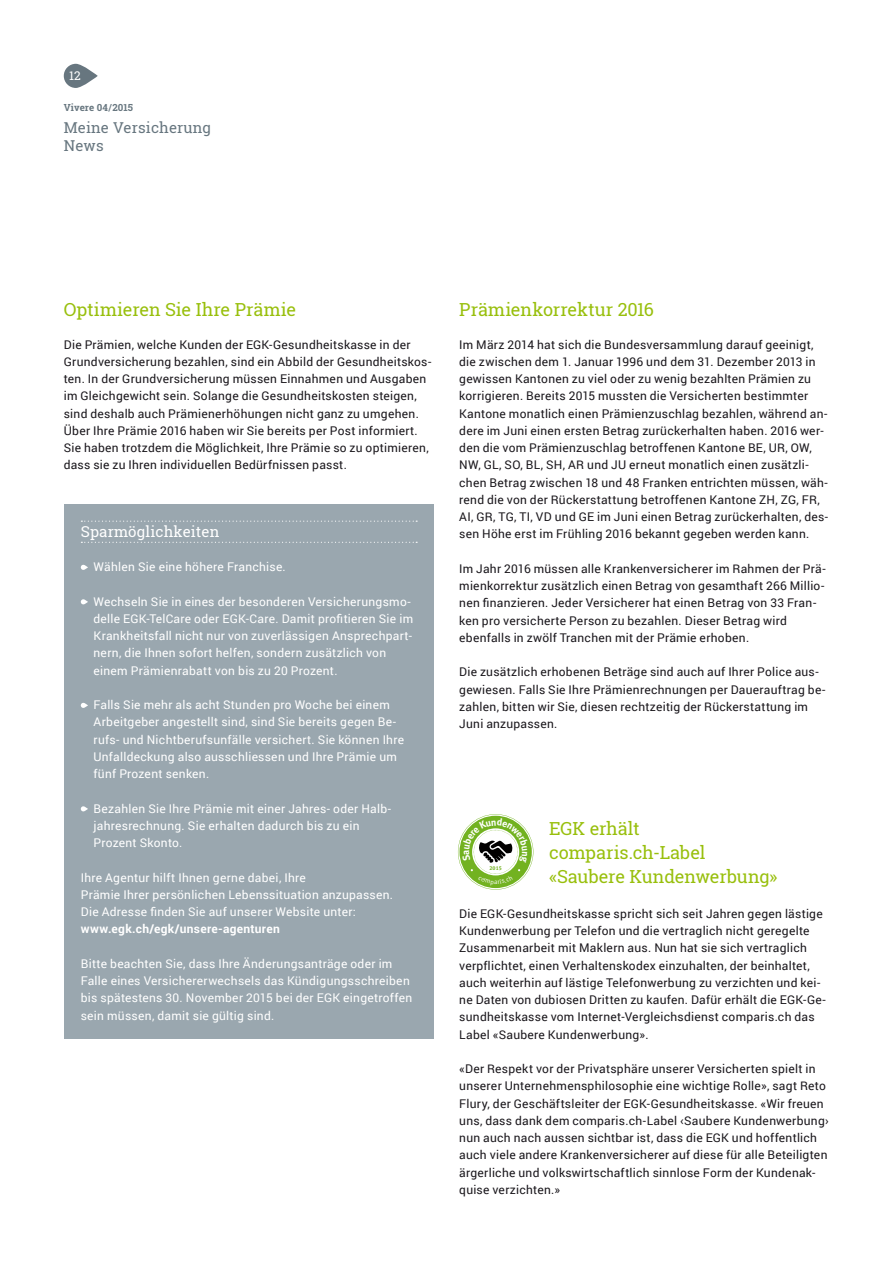
<style>
.page{position:relative;width:893px;height:1263px;background:#fff}
.page>*{position:absolute;margin:0;border:0;box-sizing:border-box;transform-origin:0 0}
.t1{font:18px/24px "Roboto Slab";letter-spacing:-.005em;color:#98bf0c}
.t2{font:15px/18px "Roboto Slab";letter-spacing:.01em;color:#67767f}
.t3{font:15px "Roboto Slab";letter-spacing:.01em;color:#fff}
.t4{font:12px/17.2px "Roboto";letter-spacing:.025em;color:#1a171c}
.t5{font:12px/17.2px "Roboto";letter-spacing:.025em;color:#fff}
.t6{font:700 12px "Roboto";letter-spacing:.025em;color:#fff}
.t7{font:12px "Roboto Slab";color:#fff}
.t8{font:700 9.75px "Roboto Slab";letter-spacing:.01em;color:#67767f}
.t9{font:5.55px "Meta Bold LF";color:#72b220}
</style>
<div class="page">
<svg style="left:64px;top:64px;width:34px;height:24px"></svg>
<div style="left:64px;top:504px;width:370px;height:535px;background:#9aa7af"></div>
<svg style="left:81px;top:521px;width:336px;height:1px"></svg>
<svg style="left:81px;top:542px;width:336px;height:1px"></svg>
<svg style="left:81px;top:565px;width:7px;height:5px"></svg>
<svg style="left:81px;top:599px;width:7px;height:5px"></svg>
<svg style="left:81px;top:703px;width:7px;height:5px"></svg>
<svg style="left:81px;top:806px;width:7px;height:5px"></svg>
<svg style="left:458px;top:814px;width:75px;height:76px"></svg>
<p class="t7" style="left:69px;top:67px;width:13px">12</p>
<p class="t8" style="left:64px;top:100px;width:71px">Vivere 04 / 2015</p>
<p class="t2" style="left:64px;top:118px;width:149px">Meine Versicherung<br>News</p>
<h1 class="t1" style="left:64px;top:297px;width:234px">Optimieren Sie Ihre Prämie</h1>
<p class="t4" style="left:64px;top:335px;width:369px">Die Prämien, welche Kunden der EGK-Gesundheitskasse in der Grundversicherung bezahlen, sind ein Abbild der Gesundheitskos&shy;ten. In der Grundversicherung müssen Einnahmen und Ausgaben im Gleichgewicht sein. Solange die Gesundheitskosten steigen, sind deshalb auch Prämienerhöhungen nicht ganz zu umgehen.<br>Über Ihre Prämie 2016 haben wir Sie bereits per Post informiert.<br>Sie haben trotzdem die Möglichkeit, Ihre Prämie so zu optimieren, dass sie zu Ihren individuellen Bedürfnissen passt.</p>
<p class="t3" style="left:81px;top:521px;width:140px">Sparmöglichkeiten</p>
<p class="t5" style="left:94px;top:558px;width:194px">Wählen Sie eine höhere Franchise.</p>
<p class="t5" style="left:94px;top:592px;width:321px">Wechseln Sie in eines der besonderen Versicherungsmo&shy;delle EGK-TelCare oder EGK-Care. Damit profitieren Sie im Krankheitsfall nicht nur von zuverlässigen Ansprechpart&shy;nern, die Ihnen sofort helfen, sondern zusätzlich von einem Prämienrabatt von bis zu 20 Prozent.</p>
<p class="t5" style="left:94px;top:696px;width:312px">Falls Sie mehr als acht Stunden pro Woche bei einem Arbeitgeber angestellt sind, sind Sie bereits gegen Be&shy;rufs- und Nichtberufsunfälle versichert. Sie können Ihre Unfalldeckung also ausschliessen und Ihre Prämie um fünf Prozent senken.</p>
<p class="t5" style="left:94px;top:799px;width:299px">Bezahlen Sie Ihre Prämie mit einer Jahres- oder Halb&shy;jahresrechnung. Sie erhalten dadurch bis zu ein<br>Prozent Skonto.</p>
<p class="t5" style="left:81px;top:868px;width:314px">Ihre Agentur hilft Ihnen gerne dabei, Ihre<br>Prämie Ihrer persönlichen Lebenssituation anzupassen.<br>Die Adresse finden Sie auf unserer Website unter:</p>
<p class="t6" style="left:81px;top:921px;width:201px">www.egk.ch/egk/unsere-agenturen</p>
<p class="t5" style="left:81px;top:954px;width:333px">Bitte beachten Sie, dass Ihre Änderungsanträge oder im Falle eines Versichererwechsels das Kündigungsschreiben bis spätestens 30. November 2015 bei der EGK eingetroffen sein müssen, damit sie gültig sind.</p>
<h1 class="t1" style="left:459px;top:297px;width:196px">Prämienkorrektur 2016</h1>
<p class="t4" style="left:459px;top:335px;width:370px">Im März 2014 hat sich die Bundesversammlung darauf geeinigt, die zwischen dem 1. Januar 1996 und dem 31. Dezember 2013 in gewissen Kantonen zu viel oder zu wenig bezahlten Prämien zu korrigieren. Bereits 2015 mussten die Versicherten bestimmter Kantone monatlich einen Prämienzuschlag bezahlen, während an&shy;dere im Juni einen ersten Betrag zurückerhalten haben. 2016 wer&shy;den die vom Prämienzuschlag betroffenen Kantone BE, UR, OW, NW, GL, SO, BL, SH, AR und JU erneut monatlich einen zusätzli&shy;chen Betrag zwischen 18 und 48 Franken entrichten müssen, wäh&shy;rend die von der Rückerstattung betroffenen Kantone ZH, ZG, FR, AI, GR, TG, TI, VD und GE im Juni einen Betrag zurückerhalten, des&shy;sen Höhe erst im Frühling 2016 bekannt gegeben werden kann.</p>
<p class="t4" style="left:459px;top:559px;width:368px">Im Jahr 2016 müssen alle Krankenversicherer im Rahmen der Prä&shy;mienkorrektur zusätzlich einen Betrag von gesamthaft 266 Millio&shy;nen finanzieren. Jeder Versicherer hat einen Betrag von 33 Fran&shy;ken pro versicherte Person zu bezahlen. Dieser Betrag wird ebenfalls in zwölf Tranchen mit der Prämie erhoben.</p>
<p class="t4" style="left:459px;top:663px;width:368px">Die zusätzlich erhobenen Beträge sind auch auf Ihrer Police aus&shy;gewiesen. Falls Sie Ihre Prämienrechnungen per Dauerauftrag be&shy;zahlen, bitten wir Sie, diesen rechtzeitig der Rückerstattung im Juni anzupassen.</p>
<h1 class="t1" style="left:549px;top:817px;width:230px">EGK erhält comparis.ch-Label «Saubere Kundenwerbung»</h1>
<p class="t4" style="left:459px;top:904px;width:368px">Die EGK-Gesundheitskasse spricht sich seit Jahren gegen lästige Kundenwerbung per Telefon und die vertraglich nicht geregelte Zusammenarbeit mit Maklern aus. Nun hat sie sich vertraglich verpflichtet, einen Verhaltenskodex einzuhalten, der beinhaltet, auch weiterhin auf lästige Telefonwerbung zu verzichten und kei&shy;ne Daten von dubiosen Dritten zu kaufen. Dafür erhält die EGK-Ge&shy;sundheitskasse vom Internet-Vergleichsdienst comparis.ch das Label «Saubere Kundenwerbung».</p>
<p class="t4" style="left:459px;top:1060px;width:371px">«Der Respekt vor der Privatsphäre unserer Versicherten spielt in unserer Unternehmensphilosophie eine wichtige Rolle», sagt Reto Flury, der Geschäftsleiter der EGK-Gesundheitskasse. «Wir freuen uns, dass dank dem comparis.ch-Label ‹Saubere Kundenwerbung› nun auch nach aussen sichtbar ist, dass die EGK und hoffentlich auch viele andere Krankenversicherer auf diese für alle Beteiligten ärgerliche und volkswirtschaftlich sinnlose Form der Kundenak&shy;quise verzichten.»</p>
<p class="t9" style="left:489px;top:865px;width:14px">2015</p>
</div>
